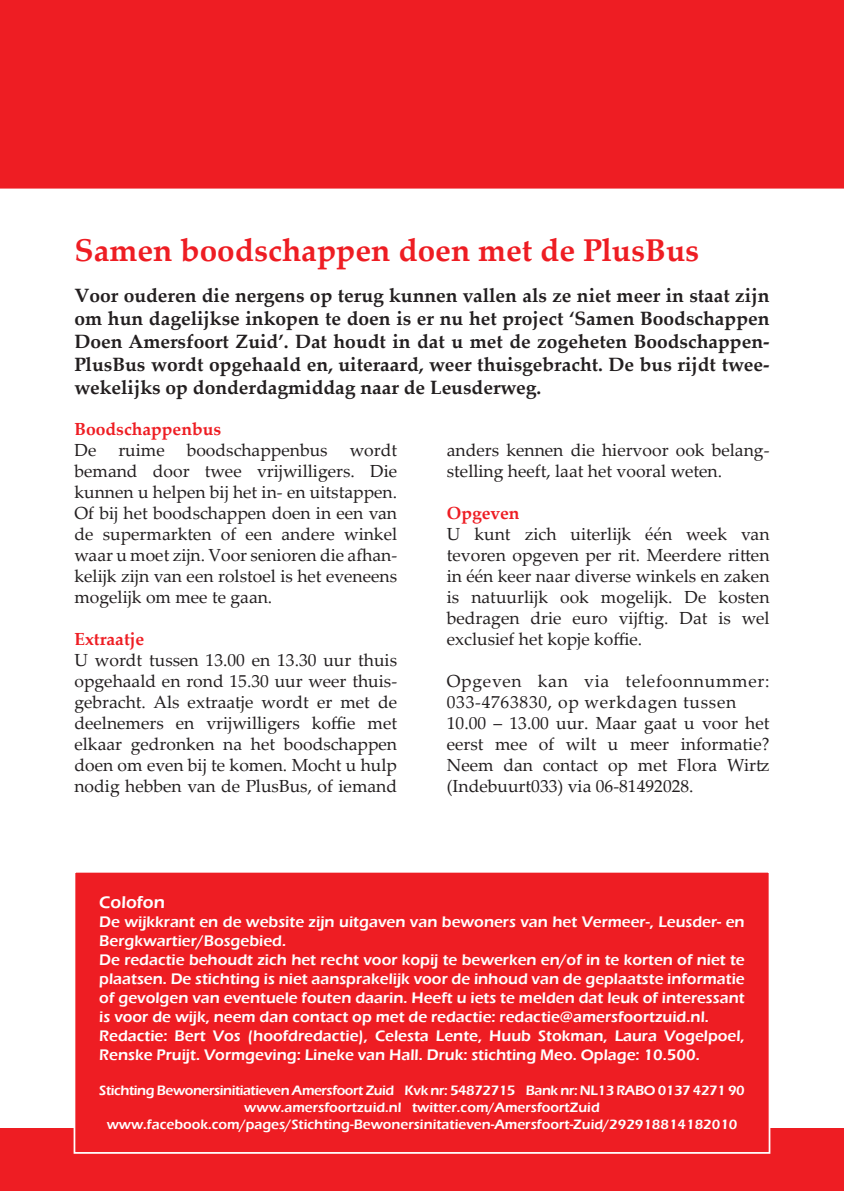
<style>
.page{position:relative;width:844px;height:1191px;background:#fff}
.page>*{position:absolute;margin:0;border:0;box-sizing:border-box;transform-origin:0 0}
.t1{font:700 31.5px "Palatino Linotype";color:#ee1d23}
.t2{font:700 19.25px/23.1px "Palatino Linotype";color:#231f20;text-align:justify}
.t3{font:17.5px/21px "Palatino Linotype";color:#231f20;text-align:justify}
.t4{font:700 17.5px "Palatino Linotype";color:#ee1d23}
.t5{font:600 17.5px "Eras ITC";color:#fff}
.t6{font:600 15.75px/18.9px "Eras ITC";color:#fff}
.t7{font:600 14px/16.8px "Eras ITC";color:#fff;text-align:center}
</style>
<div class="page">
<div style="left:0;top:1129px;width:843px;height:62px;background:#ee1d23"></div>
<div style="left:74px;top:871px;width:696px;height:282px;background:#ee1d23;border:2px solid #fff"></div>
<div style="left:0;top:0;width:843px;height:189px;background:#ee1d23"></div>
<h1 class="t1" style="left:74px;top:228px;width:626px">Samen boodschappen doen met de PlusBus</h1>
<p class="t2" style="left:74px;top:283px;width:696px">Voor ouderen die nergens op terug kunnen vallen als ze niet meer in staat zijn om hun dagelijkse inkopen te doen is er nu het project ‘Samen Boodschappen Doen Amersfoort Zuid’. Dat houdt in dat u met de zogeheten Boodschappen-PlusBus wordt opgehaald en, uiteraard, weer thuisgebracht. De bus rijdt twee&shy;wekelijks op donderdagmiddag naar de Leusderweg.</p>
<p class="t4" style="left:74px;top:416px;width:148px">Boodschappenbus</p>
<p class="t3" style="left:74px;top:438px;width:23px">De</p>
<p class="t3" style="left:118px;top:438px;width:48px">ruime</p>
<p class="t3" style="left:187px;top:438px;width:142px">boodschappenbus</p>
<p class="t3" style="left:74px;top:438px;width:324px;text-indent:275px">wordt bemand door twee vrijwilligers. Die kunnen u helpen bij het in- en uitstappen.<br>Of bij het boodschappen doen in een van de supermarkten of een andere winkel waar u moet zijn. Voor senioren die afhan&shy;kelijk zijn van een rolstoel is het eveneens mogelijk om mee te gaan.</p>
<p class="t4" style="left:74px;top:626px;width:71px">Extraatje</p>
<p class="t3" style="left:74px;top:648px;width:324px">U wordt tussen 13.00 en 13.30 uur thuis opgehaald en rond 15.30 uur weer thuis&shy;gebracht. Als extraatje wordt er met de deelnemers en vrijwilligers koffie met elkaar gedronken na het boodschappen doen om even bij te komen. Mocht u hulp nodig hebben van de PlusBus, of iemand</p>
<p class="t3" style="left:446px;top:438px;width:324px">anders kennen die hiervoor ook belang&shy;stelling heeft, laat het vooral weten.</p>
<p class="t4" style="left:446px;top:500px;width:74px">Opgeven</p>
<p class="t3" style="left:446px;top:522px;width:324px">U kunt zich uiterlijk één week van tevoren opgeven per rit. Meerdere ritten in één keer naar diverse winkels en zaken is natuurlijk ook mogelijk. De kosten bedragen drie euro vijftig. Dat is wel exclusief het kopje koffie.</p>
<p class="t3" style="left:446px;top:669px;width:324px;text-align:left">Opgeven kan via telefoonnummer:<br>033-4763830, op werkdagen tussen 10.00 – 13.00 uur. Maar gaat u voor het eerst mee of wilt u meer informatie?<br>Neem dan contact op met Flora Wirtz (Indebuurt033) via 06-81492028.</p>
<p class="t5" style="left:99px;top:892px;width:67px">Colofon</p>
<p class="t6" style="left:99px;top:912px;width:646px">De wijkkrant en de website zijn uitgaven van bewoners van het Vermeer-, Leusder- en Bergkwartier/Bosgebied.<br>De redactie behoudt zich het recht voor kopij te bewerken en/of in te korten of niet te plaatsen. De stichting is niet aansprakelijk voor de inhoud van de geplaatste informatie of gevolgen van eventuele fouten daarin. Heeft u iets te melden dat leuk of interessant is voor de wijk, neem dan contact op met de redactie: redactie@amersfoortzuid.nl.<br>Redactie: Bert Vos (hoofdredactie), Celesta Lente, Huub Stokman, Laura Vogelpoel, Renske Pruijt. Vormgeving: Lineke van Hall. Druk: stichting Meo. Oplage: 10.500.</p>
<p class="t7" style="left:99px;top:1082px;width:646px">Stichting Bewonersinitiatieven Amersfoort Zuid Kvk nr: 54872715 Bank nr: NL13 RABO 0137 4271 90 www.amersfoortzuid.nl twitter.com/AmersfoortZuid www.facebook.com/pages/Stichting-Bewonersinitatieven-Amersfoort-Zuid/292918814182010</p>
</div>
